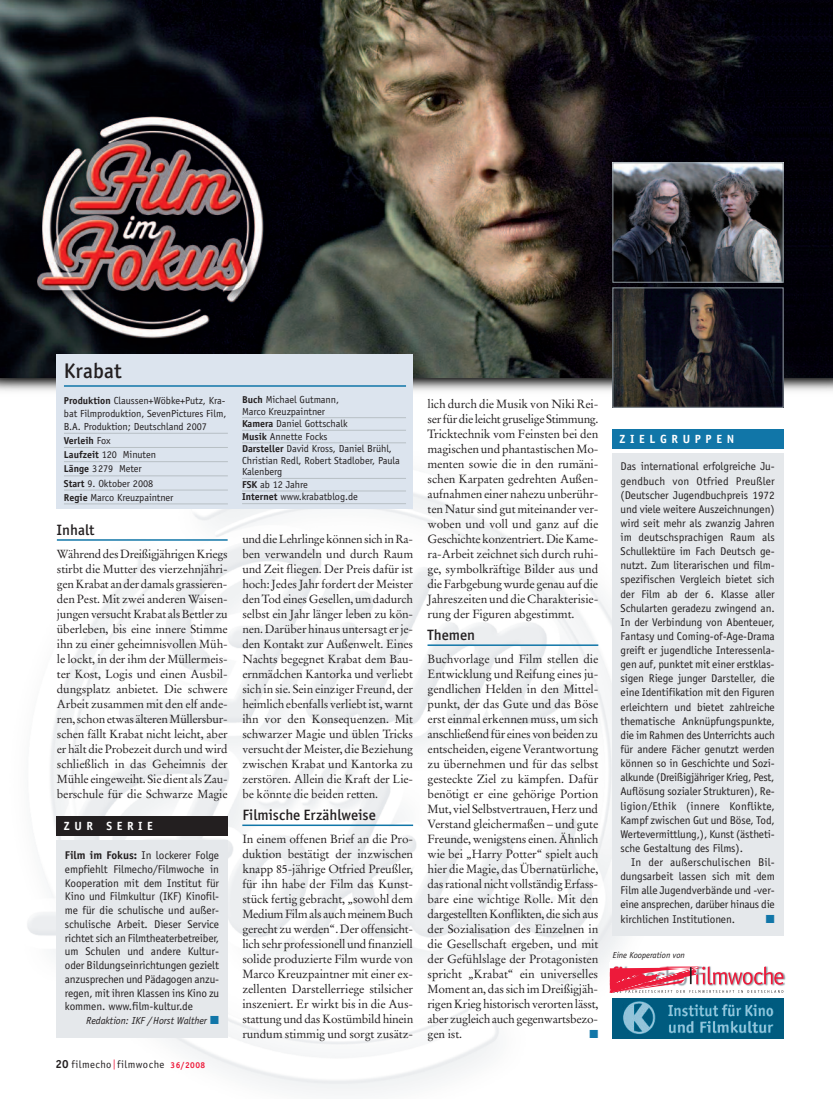
<style>
.page{position:relative;width:833px;height:1099px;background:#fff}
.page>*{position:absolute;margin:0;border:0;box-sizing:border-box;transform-origin:0 0}
.t1{font:500 21.25px "Officina San ITC";letter-spacing:.005em;color:#231f20}
.t2{font:500 15px "Officina San ITC";letter-spacing:.005em;color:#231f20}
.t3{font:11.88px/15px "Stempel Garamond";letter-spacing:-.01em;color:#231f20;text-align:justify}
.t4{font:700 11.88px "Officina Sans";letter-spacing:.39em;color:#fff}
.t5{font:11.75px/15px "Stempel Garamond";letter-spacing:-.01em;color:#231f20;text-align:justify}
.t6{font:11.62px "Zapf Dingbats";color:#1176a8}
.t7{font:11.25px/14.1px "Officina Sans";letter-spacing:-.01em;color:#231f20;text-align:justify}
.t8{font:10.62px "Officina Sans";letter-spacing:.045em;color:#231f20}
.t9{font:10.25px/14.2px "Officina Sans";letter-spacing:-.005em;color:#231f20}
.t10{font:italic 10.25px "Officina Sans";letter-spacing:-.005em;color:#231f20}
.t11{font:700 10px "Officina Sans";color:#231f20}
.t12{font:italic 8.75px "Officina Sans";letter-spacing:-.005em;color:#231f20}
.s1{font-weight:700;font-size:10px}
.s2{font-weight:400;font-size:10.25px}
.s3{font-weight:700}
.s4{color:#1176a8}
.s5{font-weight:700;font-size:11.75px}
.s6{font-size:10px;color:#ed1a3a}
.s7{font-weight:700;font-size:8.5px;color:#ed1a3a}
</style>
<div class="page">
<img style="left:27px;top:409px;width:644px;height:682px">
<img style="left:0;top:377px;width:833px;height:28px">
<img style="left:0;top:0;width:833px;height:377px">
<img style="left:614px;top:289px;width:167px;height:116px">
<div style="left:612px;top:287px;width:171px;height:120px;border:1px solid #8f99a0"></div>
<img style="left:614px;top:164px;width:167px;height:116px">
<div style="left:612px;top:162px;width:171px;height:120px;border:1px solid #8f99a0"></div>
<img style="left:612px;top:998px;width:171px;height:40px">
<svg style="left:610px;top:960px;width:174px;height:35px"></svg>
<img style="left:610px;top:962px;width:176px;height:27px">
<svg style="left:610px;top:966px;width:173px;height:26px"></svg>
<hr style="left:57px;top:539px;width:171px;height:1px;background:#1176a8">
<hr style="left:242px;top:824px;width:171px;height:2px;background:#1176a8">
<hr style="left:427px;top:644px;width:171px;height:2px;background:#1176a8">
<div style="left:57px;top:354px;width:356px;height:154px;background:#dce4ee"></div>
<hr style="left:64px;top:385px;width:342px;height:2px;background:#1176a8">
<div style="left:612px;top:453px;width:171px;height:482px;background:#e5e8eb"></div>
<div style="left:612px;top:429px;width:171px;height:20px;background:#1176a8"></div>
<div style="left:57px;top:840px;width:171px;height:197px;background:#e5e8eb"></div>
<div style="left:57px;top:816px;width:171px;height:20px;background:#231f20"></div>
<hr style="left:64px;top:433px;width:164px;height:1px;background:#b8c0c5">
<hr style="left:64px;top:447px;width:164px;height:1px;background:#b8c0c5">
<hr style="left:64px;top:461px;width:164px;height:1px;background:#b8c0c5">
<hr style="left:64px;top:475px;width:164px;height:1px;background:#b8c0c5">
<hr style="left:64px;top:489px;width:164px;height:1px;background:#b8c0c5">
<hr style="left:64px;top:503px;width:164px;height:1px;background:#b8c0c5">
<hr style="left:242px;top:417px;width:164px;height:1px;background:#b8c0c5">
<hr style="left:242px;top:430px;width:164px;height:1px;background:#b8c0c5">
<hr style="left:242px;top:442px;width:164px;height:1px;background:#b8c0c5">
<hr style="left:242px;top:478px;width:164px;height:1px;background:#b8c0c5">
<hr style="left:242px;top:490px;width:164px;height:1px;background:#b8c0c5">
<hr style="left:242px;top:503px;width:164px;height:1px;background:#b8c0c5">
<h1 class="t1" style="left:64px;top:363px;width:59px">Krabat</h1>
<p class="t9" style="left:64px;top:394px;width:164px;line-height:13.1px;text-align:justify"><span class="s1">Produktion</span> Claussen+Wöbke+Putz, Kra&shy;bat Filmproduktion, SevenPictures Film, B.A. Produktion; Deutschland 2007</p>
<p class="t11" style="left:64px;top:437px;width:48px">Verleih <span class="s2">Fox</span></p>
<p class="t9" style="left:64px;top:448px;width:111px"><span class="s1">Laufzeit</span> 120 Minuten<br><span class="s1">Länge</span> 3279 Meter<br><span class="s1">Start</span> 9. Oktober 2008<br><span class="s1">Regie</span> Marco Kreuzpaintner</p>
<p class="t2" style="left:57px;top:524px;width:39px">Inhalt</p>
<p class="t5" style="left:57px;top:547px;width:172px">Während des Dreißigjährigen Kriegs stirbt die Mutter des vierzehnjähri&shy;gen Krabat an der damals grassieren&shy;den Pest. Mit zwei anderen Waisen&shy;jungen versucht Krabat als Bettler zu überleben, bis eine innere Stimme ihn zu einer geheimnisvollen Müh&shy;le lockt, in der ihm der Müllermeis&shy;ter Kost, Logis und einen Ausbil&shy;dungsplatz anbietet. Die schwere Arbeit zusammen mit den elf ande&shy;ren, schon etwas älteren Müllersbur&shy;schen fällt Krabat nicht leicht, aber er hält die Probezeit durch und wird schließlich in das Geheimnis der Mühle eingeweiht. Sie dient als Zau&shy;berschule für die Schwarze Magie</p>
<p class="t4" style="left:64px;top:821px;width:90px">ZUR SERIE</p>
<p class="t7" style="left:65px;top:849px;width:156px;line-height:13.8px"><span class="s3">Film im Fokus:</span> In lockerer Folge empfiehlt Filmecho/Filmwoche in Kooperation mit dem Institut für Kino und Filmkultur (IKF) Kinofil&shy;me für die schulische und außer&shy;schulische Arbeit. Dieser Service richtet sich an Filmtheaterbetreiber, um Schulen und andere Kultur&shy;oder Bildungseinrichtungen gezielt anzusprechen und Pädagogen anzu&shy;regen, mit ihren Klassen ins Kino zu kommen. www.film-kultur.de</p>
<p class="t10" style="left:86px;top:1016px;width:134px">Redaktion: IKF /Horst Walther <span class="s4">■</span></p>
<p class="t8" style="left:56px;top:1060px;width:151px"><span class="s5">20</span> filmecho<span class="s6">|</span>filmwoche <span class="s7">36/2008</span></p>
<p class="t9" style="left:242px;top:394px;width:98px;line-height:11.5px"><span class="s1">Buch</span> Michael Gutmann,<br>Marco Kreuzpaintner</p>
<p class="t9" style="left:242px;top:418px;width:151px;line-height:12.6px"><span class="s1">Kamera</span> Daniel Gottschalk<br><span class="s1">Musik</span> Annette Focks<br><span class="s1">Darsteller</span> David Kross, Daniel Brühl,</p>
<p class="t9" style="left:242px;top:455px;width:159px;line-height:11.5px">Christian Redl, Robert Stadlober, Paula<br>Kalenberg</p>
<p class="t9" style="left:242px;top:479px;width:117px;line-height:12.6px"><span class="s1">FSK</span> ab 12 Jahre<br><span class="s1">Internet</span> www.krabatblog.de</p>
<p class="t5" style="left:242px;top:532px;width:172px">und die Lehrlinge können sich in Ra&shy;ben verwandeln und durch Raum und Zeit fliegen. Der Preis dafür ist hoch: Jedes Jahr fordert der Meister den Tod eines Gesellen, um dadurch selbst ein Jahr länger leben zu kön&shy;nen. Darüber hinaus untersagt er je&shy;den Kontakt zur Außenwelt. Eines Nachts begegnet Krabat dem Bau&shy;ernmädchen Kantorka und verliebt sich in sie. Sein einziger Freund, der heimlich ebenfalls verliebt ist, warnt ihn vor den Konsequenzen. Mit schwarzer Magie und üblen Tricks versucht der Meister, die Beziehung zwischen Krabat und Kantorka zu zerstören. Allein die Kraft der Lie&shy;be könnte die beiden retten.</p>
<p class="t2" style="left:242px;top:810px;width:135px">Filmische Erzählweise</p>
<p class="t3" style="left:242px;top:832px;width:172px">In einem offenen Brief an die Pro&shy;duktion bestätigt der inzwischen knapp 85-jährige Otfried Preußler, für ihn habe der Film das Kunst&shy;stück fertig gebracht, „sowohl dem Medium Film als auch meinem Buch gerecht zu werden“. Der offensicht&shy;lich sehr professionell und finanziell solide produzierte Film wurde von Marco Kreuzpaintner mit einer ex&shy;zellenten Darstellerriege stilsicher inszeniert. Er wirkt bis in die Aus&shy;stattung und das Kostümbild hinein rundum stimmig und sorgt zusätz-</p>
<p class="t3" style="left:427px;top:397px;width:172px">lich durch die Musik von Niki Rei&shy;ser für die leicht gruselige Stimmung.<br>Tricktechnik vom Feinsten bei den magischen und phantastischen Mo&shy;menten sowie die in den rumäni&shy;schen Karpaten gedrehten Außen&shy;aufnahmen einer nahezu unberühr&shy;ten Natur sind gut miteinander ver&shy;woben und voll und ganz auf die Geschichte konzentriert. Die Kame&shy;ra-Arbeit zeichnet sich durch ruhi&shy;ge, symbolkräftige Bilder aus und die Farbgebung wurde genau auf die Jahreszeiten und die Charakterisie&shy;rung der Figuren abgestimmt.</p>
<p class="t2" style="left:427px;top:630px;width:49px">Themen</p>
<p class="t3" style="left:427px;top:652px;width:172px">Buchvorlage und Film stellen die Entwicklung und Reifung eines ju&shy;gendlichen Helden in den Mittel&shy;punkt, der das Gute und das Böse erst einmal erkennen muss, um sich anschließend für eines von beiden zu entscheiden, eigene Verantwortung zu übernehmen und für das selbst gesteckte Ziel zu kämpfen. Dafür benötigt er eine gehörige Portion Mut, viel Selbstvertrauen, Herz und Verstand gleichermaßen – und gute Freunde, wenigstens einen. Ähnlich wie bei „Harry Potter“ spielt auch hier die Magie, das Übernatürliche, das rational nicht vollständig Erfass&shy;bare eine wichtige Rolle. Mit den dargestellten Konflikten, die sich aus der Sozialisation des Einzelnen in die Gesellschaft ergeben, und mit der Gefühlslage der Protagonisten spricht „Krabat“ ein universelles Moment an, das sich im Dreißigjäh&shy;rigen Krieg historisch verorten lässt, aber zugleich auch gegenwartsbezo&shy;gen ist.</p>
<p class="t6" style="left:589px;top:1027px;width:10px">■</p>
<p class="t4" style="left:619px;top:434px;width:116px">ZIELGRUPPEN</p>
<p class="t7" style="left:620px;top:460px;width:156px">Das international erfolgreiche Ju&shy;gendbuch von Otfried Preußler (Deutscher Jugendbuchpreis 1972 und viele weitere Auszeichnungen) wird seit mehr als zwanzig Jahren im deutschsprachigen Raum als Schullektüre im Fach Deutsch ge&shy;nutzt. Zum literarischen und film&shy;spezifischen Vergleich bietet sich der Film ab der 6. Klasse aller Schularten geradezu zwingend an.<br>In der Verbindung von Abenteuer, Fantasy und Coming-of-Age-Drama greift er jugendliche Interessenla&shy;gen auf, punktet mit einer erstklas&shy;sigen Riege junger Darsteller, die eine Identifikation mit den Figuren erleichtern und bietet zahlreiche thematische Anknüpfungspunkte, die im Rahmen des Unterrichts auch für andere Fächer genutzt werden können so in Geschichte und Sozi&shy;alkunde (Dreißigjähriger Krieg, Pest, Auflösung sozialer Strukturen), Re&shy;ligion/Ethik (innere Konflikte, Kampf zwischen Gut und Böse, Tod, Wertevermittlung,), Kunst (ästheti&shy;sche Gestaltung des Films).</p>
<p class="t7" style="left:620px;top:856px;width:156px;text-indent:11px">In der außerschulischen Bil&shy;dungsarbeit lassen sich mit dem Film alle Jugendverbände und -ver&shy;eine ansprechen, darüber hinaus die kirchlichen Institutionen.</p>
<p class="t6" style="left:766px;top:911px;width:10px">■</p>
<p class="t12" style="left:612px;top:951px;width:74px">Eine Kooperation von</p>
</div>
